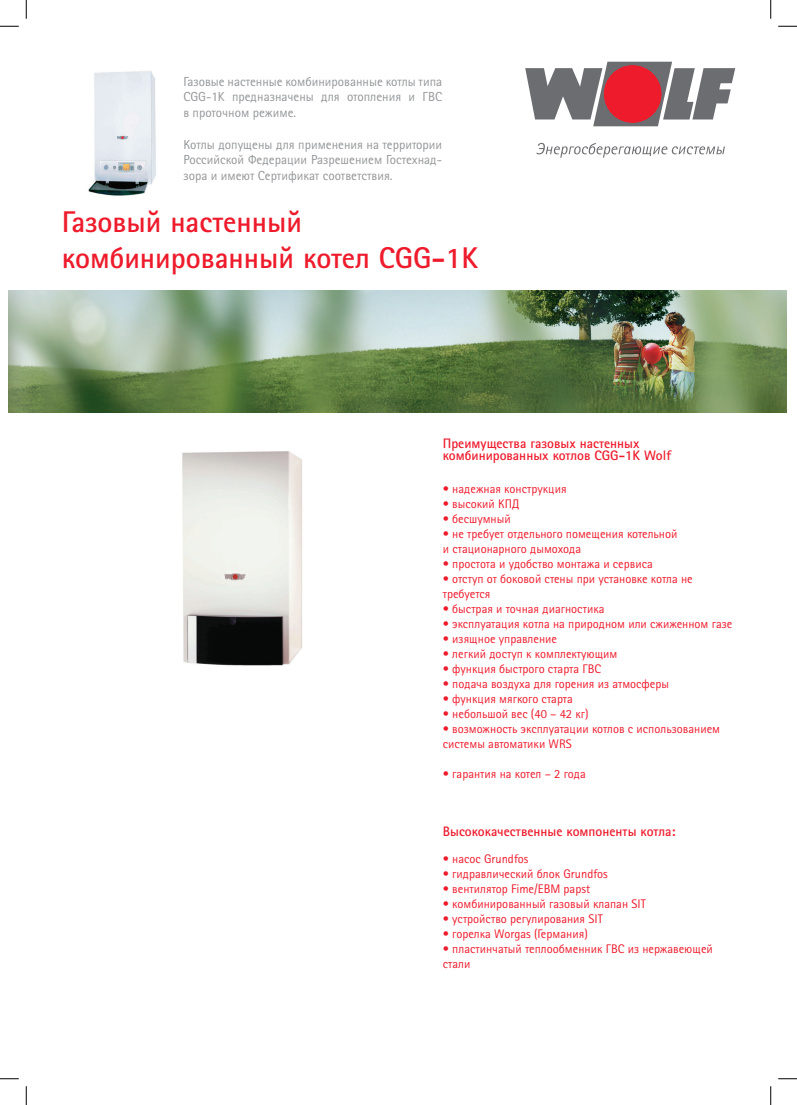
<style>
.page{position:relative;width:797px;height:1105px;background:#fff}
.page>*{position:absolute;margin:0;border:0;box-sizing:border-box;transform-origin:0 0}
.t1{font:700 30px "Rotis Sans Serif Pro Cyr";color:#ee1b2c}
.t2{font:700 13.75px "Rotis Sans Serif Pro Cyr";color:#ee1b2c}
.t3{font:13.12px/15.8px "Rotis Sans Serif Pro Cyr";color:#939598;text-align:justify}
.t4{font:12.5px/15px "Rotis Sans Serif Pro Cyr";color:#ee1b2c}
</style>
<div class="page">
<img style="left:9px;top:290px;width:777px;height:122px">
<img style="left:88px;top:71px;width:68px;height:125px">
<svg style="left:525px;top:62px;width:210px;height:64px"></svg>
<div style="left:604px;top:66px;width:57px;height:56px;background:#ee1b2c;border-radius:50%"></div>
<svg style="left:536px;top:143px;width:189px;height:15px"></svg>
<img style="left:182px;top:451px;width:121px;height:215px">
<svg style="left:0;top:25px;width:19px;height:2px"></svg>
<svg style="left:778px;top:25px;width:19px;height:2px"></svg>
<svg style="left:0;top:1078px;width:19px;height:1px"></svg>
<svg style="left:778px;top:1078px;width:19px;height:1px"></svg>
<svg style="left:25px;top:0;width:2px;height:19px"></svg>
<svg style="left:25px;top:1086px;width:2px;height:19px"></svg>
<svg style="left:770px;top:0;width:1px;height:19px"></svg>
<svg style="left:770px;top:1086px;width:1px;height:19px"></svg>
<p class="t3" style="left:183px;top:73px;width:260px">Газовые настенные комбинированные котлы типа CGG-1K предназначены для отопления и ГВС в проточном режиме.</p>
<p class="t3" style="left:183px;top:136px;width:260px">Котлы допущены для применения на территории Российской Федерации Разрешением Гостехнад&shy;зора и имеют Сертификат соответствия.</p>
<p class="t1" style="left:62px;top:202px;width:242px">Газовый настенный</p>
<p class="t1" style="left:62px;top:238px;width:418px">комбинированный котел CGG-1K</p>
<p class="t2" style="left:443px;top:434px;width:198px">Преимущества газовых настенных</p>
<p class="t2" style="left:443px;top:447px;width:230px">комбинированных котлов CGG-1K Wolf</p>
<p class="t4" style="left:443px;top:482px;width:125px">• надежная конструкция</p>
<p class="t4" style="left:443px;top:497px;width:78px">• высокий КПД</p>
<p class="t4" style="left:443px;top:512px;width:69px">• бесшумный</p>
<p class="t4" style="left:443px;top:527px;width:236px">• не требует отдельного помещения котельной и стационарного дымохода</p>
<p class="t4" style="left:443px;top:557px;width:211px">• простота и удобство монтажа и сервиса</p>
<p class="t4" style="left:443px;top:572px;width:251px">• отступ от боковой стены при установке котла не требуется</p>
<p class="t4" style="left:443px;top:602px;width:163px">• быстрая и точная диагностика</p>
<p class="t4" style="left:443px;top:617px;width:291px">• эксплуатация котла на природном или сжиженном газе</p>
<p class="t4" style="left:443px;top:632px;width:116px">• изящное управление</p>
<p class="t4" style="left:443px;top:647px;width:176px">• легкий доступ к комплектующим</p>
<p class="t4" style="left:443px;top:662px;width:160px">• функция быстрого старта ГВС</p>
<p class="t4" style="left:443px;top:677px;width:228px">• подача воздуха для горения из атмосферы</p>
<p class="t4" style="left:443px;top:692px;width:132px">• функция мягкого старта</p>
<p class="t4" style="left:443px;top:707px;width:147px">• небольшой вес (40 – 42 кг)</p>
<p class="t4" style="left:443px;top:722px;width:279px">• возможность эксплуатации котлов с использованием системы автоматики WRS</p>
<p class="t4" style="left:443px;top:767px;width:144px">• гарантия на котел – 2 года</p>
<p class="t2" style="left:443px;top:822px;width:234px">Высококачественные компоненты котла:</p>
<p class="t4" style="left:443px;top:852px;width:87px">• насос Grundfos</p>
<p class="t4" style="left:443px;top:867px;width:167px">• гидравлический блок Grundfos</p>
<p class="t4" style="left:443px;top:882px;width:149px">• вентилятор Fime/EBM papst</p>
<p class="t4" style="left:443px;top:897px;width:204px">• комбинированный газовый клапан SIT</p>
<p class="t4" style="left:443px;top:912px;width:161px">• устройство регулирования SIT</p>
<p class="t4" style="left:443px;top:927px;width:146px">• горелка Worgas (Германия)</p>
<p class="t4" style="left:443px;top:942px;width:271px">• пластинчатый теплообменник ГВС из нержавеющей стали</p>
</div>
